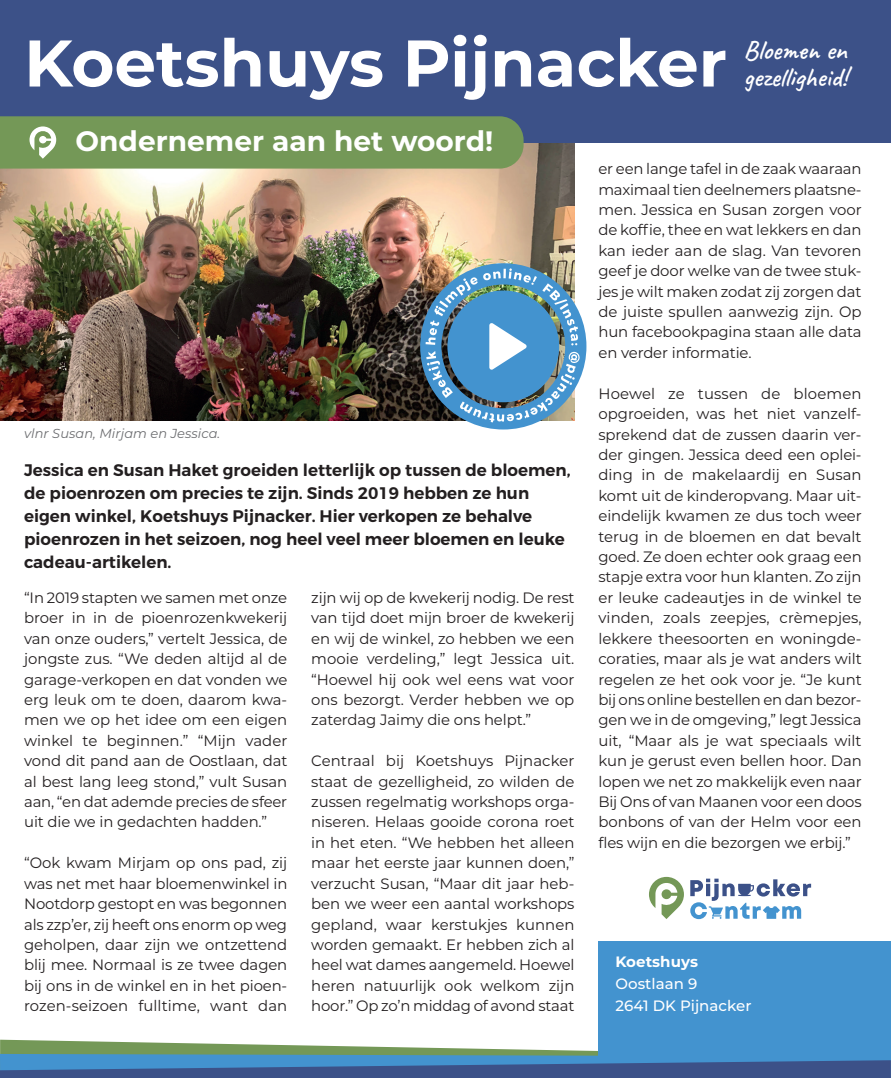
<style>
.page{position:relative;width:891px;height:1078px;background:#fff}
.page>*{position:absolute;margin:0;border:0;box-sizing:border-box;transform-origin:0 0}
.t1{font:700 65.8px "Montserrat";color:#fff}
.t2{font:700 28px "Montserrat";color:#fff}
.t3{font:600 27px/27px "Caveat";color:#fff}
.t4{font:600 16.8px/23px "Montserrat";color:#231f20}
.t5{font:15px/20.4px "Montserrat";letter-spacing:-.005em;color:#231f20;text-align:justify}
.t6{font:500 15px/22px "Montserrat";letter-spacing:.005em;color:#fff}
.t7{font:700 15px "Montserrat";letter-spacing:.005em;color:#fff}
.t8{font:italic 13px "Montserrat";letter-spacing:.005em;color:#6c6d70}
</style>
<div class="page">
<img style="left:0;top:142px;width:574px;height:278px">
<div style="left:0;top:0;width:890px;height:142px;background:#3c5188"></div>
<div style="left:598px;top:941px;width:292px;height:136px;background:#4393cf"></div>
<svg style="left:649px;top:876px;width:34px;height:42px"></svg>
<svg style="left:690px;top:878px;width:120px;height:40px"></svg>
<div style="left:0;top:116px;width:523px;height:52px;background:#749857"></div>
<svg style="left:0;top:1039px;width:890px;height:38px"></svg>
<img style="left:420px;top:263px;width:166px;height:166px">
<h1 class="t1" style="left:24px;top:16px;width:704px">Koetshuys Pijnacker</h1>
<h3 class="t3" style="left:743px;top:37px;width:105px">Bloemen en gezelligheid!</h3>
<h2 class="t2" style="left:75px;top:121px;width:419px">Ondernemer aan het woord!</h2>
<p class="t8" style="left:24px;top:424px;width:198px">vlnr Susan, Mirjam en Jessica.</p>
<p class="t4" style="left:24px;top:458px;width:548px">Jessica en Susan Haket groeiden letterlijk op tussen de bloemen, de pioenrozen om precies te zijn. Sinds 2019 hebben ze hun eigen winkel, Koetshuys Pijnacker. Hier verkopen ze behalve pioenrozen in het seizoen, nog heel veel meer bloemen en leuke cadeau-artikelen.</p>
<p class="t5" style="left:24px;top:586px;width:265px">“In 2019 stapten we samen met onze broer in in de pioenrozenkwekerij van onze ouders,” vertelt Jessica, de jongste zus. “We deden altijd al de garage-verkopen en dat vonden we erg leuk om te doen, daarom kwa&shy;men we op het idee om een eigen winkel te beginnen.” “Mijn vader vond dit pand aan de Oostlaan, dat al best lang leeg stond,” vult Susan aan, “en dat ademde precies de sfeer uit die we in gedachten hadden.”</p>
<p class="t5" style="left:24px;top:852px;width:265px">“Ook kwam Mirjam op ons pad, zij was net met haar bloemenwinkel in Nootdorp gestopt en was begonnen als zzp’er, zij heeft ons enorm op weg geholpen, daar zijn we ontzettend blij mee. Normaal is ze twee dagen bij ons in de winkel en in het pioen&shy;rozen-seizoen fulltime, want dan</p>
<p class="t5" style="left:311px;top:586px;width:265px">zijn wij op de kwekerij nodig. De rest van tijd doet mijn broer de kwekerij en wij de winkel, zo hebben we een mooie verdeling,” legt Jessica uit. “Hoewel hij ook wel eens wat voor ons bezorgt. Verder hebben we op zaterdag Jaimy die ons helpt.”</p>
<p class="t5" style="left:311px;top:750px;width:265px">Centraal bij Koetshuys Pijnacker staat de gezelligheid, zo wilden de zussen regelmatig workshops orga&shy;niseren. Helaas gooide corona roet in het eten. “We hebben het alleen maar het eerste jaar kunnen doen,” verzucht Susan, “Maar dit jaar heb&shy;ben we weer een aantal workshops gepland, waar kerstukjes kunnen worden gemaakt. Er hebben zich al heel wat dames aangemeld. Hoewel heren natuurlijk ook welkom zijn hoor.” Op zo’n middag of avond staat</p>
<p class="t5" style="left:598px;top:158px;width:265px">er een lange tafel in de zaak waaraan maximaal tien deelnemers plaatsne&shy;men. Jessica en Susan zorgen voor de koffie, thee en wat lekkers en dan kan ieder aan de slag. Van tevoren geef je door welke van de twee stuk&shy;jes je wilt maken zodat zij zorgen dat de juiste spullen aanwezig zijn. Op hun facebookpagina staan alle data en verder informatie.</p>
<p class="t5" style="left:598px;top:382px;width:265px">Hoewel ze tussen de bloemen opgroeiden, was het niet vanzelf&shy;sprekend dat de zussen daarin ver&shy;der gingen. Jessica deed een oplei&shy;ding in de makelaardij en Susan komt uit de kinderopvang. Maar uit&shy;eindelijk kwamen ze dus toch weer terug in de bloemen en dat bevalt goed. Ze doen echter ook graag een stapje extra voor hun klanten. Zo zijn er leuke cadeautjes in de winkel te vinden, zoals zeepjes, crèmepjes, lekkere theesoorten en woningde&shy;coraties, maar als je wat anders wilt regelen ze het ook voor je. “Je kunt bij ons online bestellen en dan bezor&shy;gen we in de omgeving,” legt Jessica uit, “Maar als je wat speciaals wilt kun je gerust even bellen hoor. Dan lopen we net zo makkelijk even naar Bij Ons of van Maanen voor een doos bonbons of van der Helm voor een fles wijn en die bezorgen we erbij.”</p>
<p class="t7" style="left:615px;top:950px;width:84px">Koetshuys</p>
<p class="t6" style="left:615px;top:971px;width:137px">Oostlaan 9<br>2641 DK Pijnacker</p>
</div>
